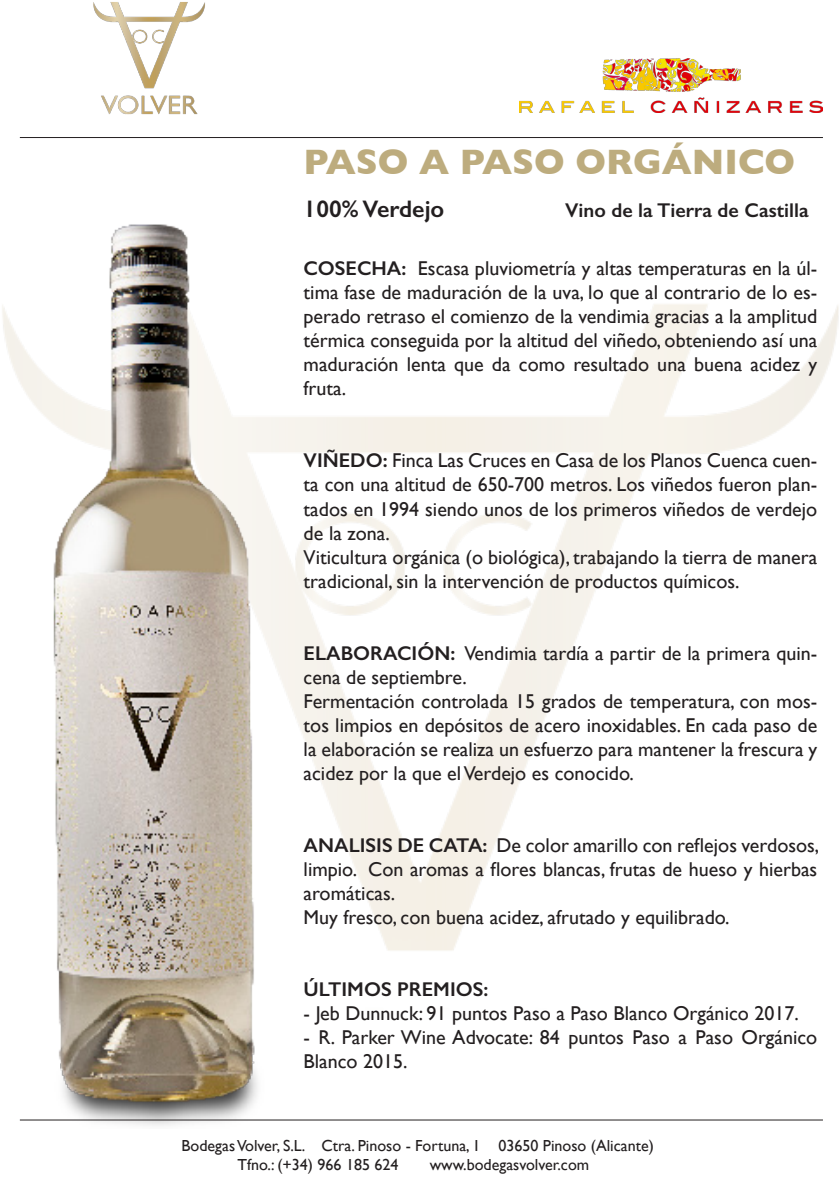
<style>
.page{position:relative;width:840px;height:1191px;background:#fff}
.page>*{position:absolute;margin:0;border:0;box-sizing:border-box;transform-origin:0 0}
.t1{font:700 36px "Gill Sans";color:#bdac7e}
.t2{font:600 24px "Gill Sans";color:#231f20}
.t3{font:20px/24px "Gill Sans";color:#231f20;text-align:justify}
.t4{font:600 20px "Gill Sans";color:#231f20}
.t5{font:16px "Gill Sans";color:#231f20}
.s1{font-weight:600}
</style>
<div class="page">
<img style="left:2px;top:224px;width:301px;height:904px">
<img style="left:519px;top:58px;width:303px;height:55px">
<img style="left:93px;top:2px;width:112px;height:113px">
<hr style="left:20px;top:137px;width:802px;height:1px;background:#231f20">
<hr style="left:20px;top:1119px;width:802px;height:1px;background:#231f20">
<p class="t1" style="left:303px;top:133px;width:492px">PASO A PASO ORGÁNICO</p>
<p class="t2" style="left:303px;top:194px;width:142px">100% Verdejo</p>
<p class="t4" style="left:565px;top:198px;width:245px">Vino de la Tierra de Castilla</p>
<p class="t3" style="left:303px;top:256px;width:515px"><span class="s1">COSECHA:</span> Escasa pluviometría y altas temperaturas en la úl&shy;tima fase de maduración de la uva, lo que al contrario de lo es&shy;perado retraso el comienzo de la vendimia gracias a la amplitud térmica conseguida por la altitud del viñedo, obteniendo así una maduración lenta que da como resultado una buena acidez y fruta.</p>
<p class="t3" style="left:303px;top:448px;width:515px"><span class="s1">VIÑEDO:</span> Finca Las Cruces en Casa de los Planos Cuenca cuen&shy;ta con una altitud de 650-700 metros. Los viñedos fueron plan&shy;tados en 1994 siendo unos de los primeros viñedos de verdejo de la zona.</p>
<p class="t3" style="left:303px;top:544px;width:515px">Viticultura orgánica (o biológica), trabajando la tierra de manera tradicional, sin la intervención de productos químicos.</p>
<p class="t3" style="left:303px;top:640px;width:515px"><span class="s1">ELABORACIÓN:</span> Vendimia tardía a partir de la primera quin&shy;cena de septiembre.</p>
<p class="t3" style="left:303px;top:688px;width:515px">Fermentación controlada 15 grados de temperatura, con mos&shy;tos limpios en depósitos de acero inoxidables. En cada paso de la elaboración se realiza un esfuerzo para mantener la frescura y acidez por la que el Verdejo es conocido.</p>
<p class="t3" style="left:303px;top:832px;width:517px"><span class="s1">ANALISIS DE CATA:</span> De color amarillo con reflejos verdosos, limpio. Con aromas a flores blancas, frutas de hueso y hierbas aromáticas.</p>
<p class="t3" style="left:303px;top:904px;width:427px">Muy fresco, con buena acidez, afrutado y equilibrado.</p>
<p class="t4" style="left:303px;top:976px;width:186px">ÚLTIMOS PREMIOS:</p>
<p class="t3" style="left:303px;top:1000px;width:496px">- Jeb Dunnuck: 91 puntos Paso a Paso Blanco Orgánico 2017.</p>
<p class="t3" style="left:303px;top:1024px;width:515px">- R. Parker Wine Advocate: 84 puntos Paso a Paso Orgánico<br>Blanco 2015.</p>
<p class="t5" style="left:181px;top:1136px;width:473px">Bodegas Volver, S.L. Ctra. Pinoso - Fortuna, 1 03650 Pinoso (Alicante)</p>
<p class="t5" style="left:237px;top:1155px;width:162px">Tfno.: (+34) 966 185 624</p>
<p class="t5" style="left:429px;top:1155px;width:161px">www.bodegasvolver.com</p>
</div>
